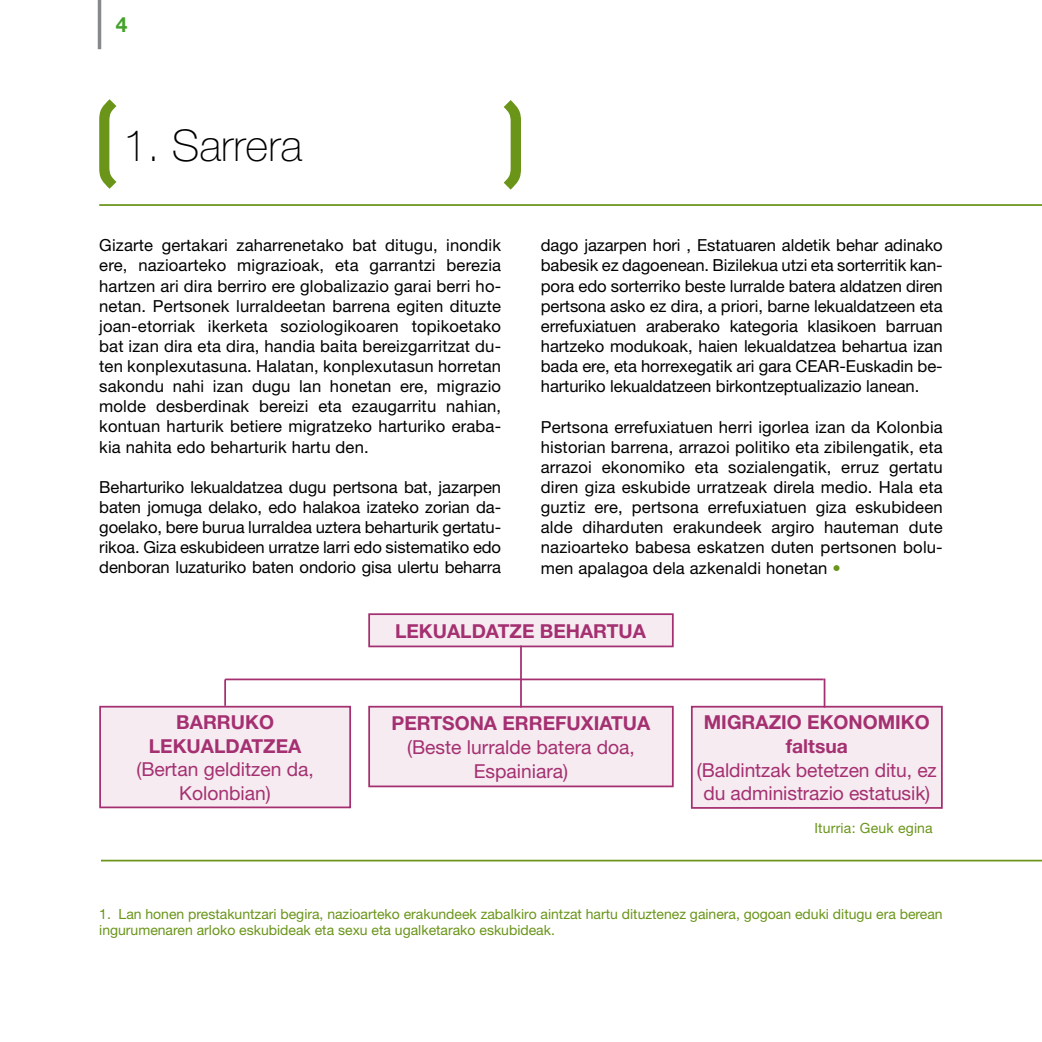
<style>
.page{position:relative;width:1042px;height:1042px;background:#fff}
.page>*{position:absolute;margin:0;border:0;box-sizing:border-box;transform-origin:0 0}
.t1{font:100 43.75px "Helvetica Neue";color:#000}
.t2{font:700 21px "Helvetica Neue";color:#44a12b}
.t3{font:19.25px/23.6px "Helvetica Neue";color:#a53071;text-align:center}
.t4{font:700 19.25px/23.6px "Helvetica Neue";color:#a53071;text-align:center}
.t5{font:16.62px/20.1px "Helvetica Neue";letter-spacing:.005em;color:#000;text-align:justify}
.t6{font:14px/15.8px "Helvetica Neue";color:#6a9519}
.s1{color:#6a9519}
</style>
<div class="page">
<hr style="left:98px;top:0;width:3px;height:49px;background:#87888a">
<svg style="left:99px;top:99px;width:17px;height:90px"></svg>
<svg style="left:504px;top:100px;width:17px;height:90px"></svg>
<hr style="left:99px;top:204px;width:943px;height:2px;background:#6a9519">
<svg style="left:368px;top:613px;width:306px;height:35px;background:#ecd7e2"></svg>
<div style="left:369px;top:707px;width:304px;height:79px;background:#f5ebf0"></div>
<div style="left:368px;top:706px;width:306px;height:81px;border:2px solid #a53071"></div>
<div style="left:692px;top:707px;width:250px;height:101px;background:#f5ebf0"></div>
<div style="left:691px;top:706px;width:252px;height:103px;border:2px solid #a53071"></div>
<div style="left:100px;top:707px;width:250px;height:100px;background:#f5ebf0"></div>
<div style="left:99px;top:706px;width:252px;height:102px;border:2px solid #a53071"></div>
<hr style="left:520px;top:645px;width:2px;height:62px;background:#a53071">
<hr style="left:225px;top:678px;width:598px;height:2px;background:#a53071">
<hr style="left:823px;top:678px;width:2px;height:29px;background:#a53071">
<hr style="left:224px;top:679px;width:2px;height:27px;background:#a53071">
<hr style="left:101px;top:860px;width:941px;height:1px;background:#6a9519">
<p class="t2" style="left:116px;top:11px;width:13px">4</p>
<h1 class="t1" style="left:123px;top:120px;width:181px">1. Sarrera</h1>
<p class="t5" style="left:99px;top:235px;width:403px">Gizarte gertakari zaharrenetako bat ditugu, inondik ere, nazioarteko migrazioak, eta garrantzi berezia hartzen ari dira berriro ere globalizazio garai berri ho&shy;netan. Pertsonek lurraldeetan barrena egiten dituzte joan-etorriak ikerketa soziologikoaren topikoetako bat izan dira eta dira, handia baita bereizgarritzat du&shy;ten konplexutasuna. Halatan, konplexutasun horretan sakondu nahi izan dugu lan honetan ere, migrazio molde desberdinak bereizi eta ezaugarritu nahian, kontuan harturik betiere migratzeko harturiko eraba&shy;kia nahita edo beharturik hartu den.</p>
<p class="t5" style="left:99px;top:477px;width:403px">Beharturiko lekualdatzea dugu pertsona bat, jazarpen baten jomuga delako, edo halakoa izateko zorian da&shy;goelako, bere burua lurraldea uztera beharturik gertatu&shy;rikoa. Giza eskubideen urratze larri edo sistematiko edo denboran luzaturiko baten ondorio gisa ulertu beharra</p>
<p class="t5" style="left:541px;top:235px;width:403px">dago jazarpen hori , Estatuaren aldetik behar adinako babesik ez dagoenean. Bizilekua utzi eta sorterritik kan&shy;pora edo sorterriko beste lurralde batera aldatzen diren pertsona asko ez dira, a priori, barne lekualdatzeen eta errefuxiatuen araberako kategoria klasikoen barruan hartzeko modukoak, haien lekualdatzea behartua izan bada ere, eta horrexegatik ari gara CEAR-Euskadin be&shy;harturiko lekualdatzeen birkontzeptualizazio lanean.</p>
<p class="t5" style="left:541px;top:416px;width:403px">Pertsona errefuxiatuen herri igorlea izan da Kolonbia historian barrena, arrazoi politiko eta zibilengatik, eta arrazoi ekonomiko eta sozialengatik, erruz gertatu diren giza eskubide urratzeak direla medio. Hala eta guztiz ere, pertsona errefuxiatuen giza eskubideen alde diharduten erakundeek argiro hauteman dute nazioarteko babesa eskatzen duten pertsonen bolu&shy;men apalagoa dela azkenaldi honetan <span class="s1">•</span></p>
<p class="t4" style="left:149px;top:710px;width:154px">BARRUKO<br>LEKUALDATZEA</p>
<p class="t3" style="left:136px;top:757px;width:179px">(Bertan gelditzen da,<br>Kolonbian)</p>
<p class="t4" style="left:395px;top:619px;width:252px">LEKUALDATZE BEHARTUA</p>
<p class="t4" style="left:391px;top:711px;width:260px">PERTSONA ERREFUXIATUA</p>
<p class="t3" style="left:407px;top:735px;width:229px">(Beste lurralde batera doa,<br>Espainiara)</p>
<p class="t4" style="left:704px;top:710px;width:227px">MIGRAZIO EKONOMIKO faltsua</p>
<p class="t3" style="left:697px;top:758px;width:242px">(Baldintzak betetzen ditu, ez du administrazio estatusik)</p>
<p class="t6" style="left:814px;top:820px;width:120px">Iturria: Geuk egina</p>
<p class="t6" style="left:99px;top:906px;width:845px">1. Lan honen prestakuntzari begira, nazioarteko erakundeek zabalkiro aintzat hartu dituztenez gainera, gogoan eduki ditugu era berean ingurumenaren arloko eskubideak eta sexu eta ugalketarako eskubideak.</p>
</div>
